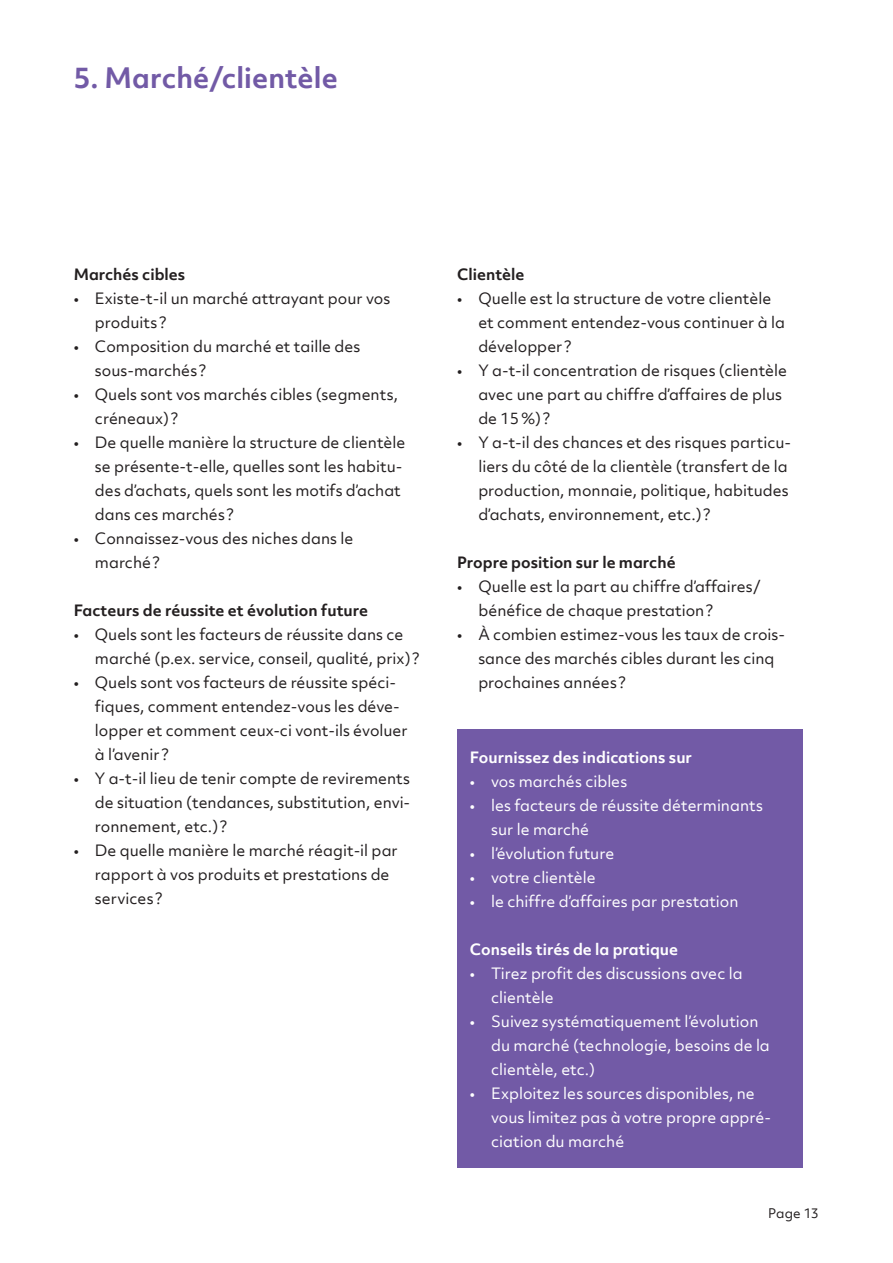
<style>
.page{position:relative;width:893px;height:1263px;background:#fff}
.page>*{position:absolute;margin:0;border:0;box-sizing:border-box;transform-origin:0 0}
.t1{font:700 27px "Objektiv Mk 2";letter-spacing:.005em;color:#725aa6}
.t2{font:15px/24px "Objektiv Mk 2";color:#231f20}
.t3{font:15px/24px "Objektiv Mk 2";color:#fff}
.t4{font:700 15px "Objektiv Mk 2";color:#231f20}
.t5{font:700 15px "Objektiv Mk 2";color:#fff}
.t6{font:12.75px "Objektiv Mk 2";letter-spacing:.005em;color:#231f20}
</style>
<div class="page">
<div style="left:457px;top:729px;width:346px;height:439px;background:#725aa6"></div>
<h1 class="t1" style="left:74px;top:59px;width:266px">5. Marché/clientèle</h1>
<p class="t4" style="left:74px;top:264px;width:113px">Marchés cibles</p>
<p class="t2" style="left:95px;top:286px;width:297px;text-indent:-21px">• Existe-t-il un marché attrayant pour vos produits ?</p>
<p class="t2" style="left:95px;top:334px;width:267px;text-indent:-21px">• Composition du marché et taille des sous-marchés ?</p>
<p class="t2" style="left:95px;top:382px;width:305px;text-indent:-21px">• Quels sont vos marchés cibles (segments, créneaux) ?</p>
<p class="t2" style="left:95px;top:430px;width:312px;text-indent:-21px">• De quelle manière la structure de clientèle se présente-t-elle, quelles sont les habitu&shy;des d’achats, quels sont les motifs d’achat dans ces marchés ?</p>
<p class="t2" style="left:95px;top:526px;width:260px;text-indent:-21px">• Connaissez-vous des niches dans le marché?</p>
<p class="t4" style="left:74px;top:600px;width:296px">Facteurs de réussite et évolution future</p>
<p class="t2" style="left:95px;top:622px;width:326px;text-indent:-21px">• Quels sont les facteurs de réussite dans ce marché (p.ex. service, conseil, qualité, prix) ?</p>
<p class="t2" style="left:95px;top:670px;width:314px;text-indent:-21px">• Quels sont vos facteurs de réussite spéci&shy;fiques, comment entendez-vous les déve&shy;lopper et comment ceux-ci vont-ils évoluer à l’avenir ?</p>
<p class="t2" style="left:95px;top:766px;width:317px;text-align:justify;text-indent:-21px">• Y a-t-il lieu de tenir compte de revirements de situation (tendances, substitution, envi&shy;ronnement, etc.) ?</p>
<p class="t2" style="left:95px;top:838px;width:304px;text-indent:-21px">• De quelle manière le marché réagit-il par rapport à vos produits et prestations de services ?</p>
<p class="t4" style="left:457px;top:264px;width:69px">Clientèle</p>
<p class="t2" style="left:478px;top:286px;width:308px;text-indent:-21px">• Quelle est la structure de votre clientèle et comment entendez-vous continuer à la développer ?</p>
<p class="t2" style="left:478px;top:358px;width:310px;text-indent:-21px">• Y a-t-il concentration de risques (clientèle avec une part au chiffre d’affaires de plus de 15%) ?</p>
<p class="t2" style="left:478px;top:430px;width:314px;text-indent:-21px">• Y a-t-il des chances et des risques particu&shy;liers du côté de la clientèle (transfert de la production, monnaie, politique, habitudes d’achats, environnement, etc.) ?</p>
<p class="t4" style="left:457px;top:552px;width:220px">Propre position sur le marché</p>
<p class="t2" style="left:478px;top:574px;width:284px;text-indent:-21px">• Quelle est la part au chiffre d’affaires/ bénéfice de chaque prestation?</p>
<p class="t2" style="left:478px;top:622px;width:308px;text-indent:-21px">• À combien estimez-vous les taux de crois&shy;sance des marchés cibles durant les cinq prochaines années ?</p>
<p class="t5" style="left:470px;top:746px;width:224px">Fournissez des indications sur</p>
<p class="t3" style="left:470px;top:769px;width:159px">• vos marchés cibles</p>
<p class="t3" style="left:491px;top:793px;width:274px;text-indent:-21px">• les facteurs de réussite déterminants sur le marché</p>
<p class="t3" style="left:470px;top:841px;width:146px">• l’évolution future</p>
<p class="t3" style="left:470px;top:865px;width:127px">• votre clientèle</p>
<p class="t3" style="left:470px;top:889px;width:270px">• le chiffre d’affaires par prestation</p>
<p class="t5" style="left:470px;top:938px;width:210px">Conseils tirés de la pratique</p>
<p class="t3" style="left:491px;top:961px;width:253px;text-indent:-21px">• Tirez profit des discussions avec la clientèle</p>
<p class="t3" style="left:491px;top:1009px;width:280px;text-indent:-21px">• Suivez systématiquement l’évolution du marché (technologie, besoins de la clientèle, etc.)</p>
<p class="t3" style="left:491px;top:1081px;width:281px;text-indent:-21px">• Exploitez les sources disponibles, ne vous limitez pas à votre propre appré&shy;ciation du marché</p>
<p class="t6" style="left:768px;top:1205px;width:52px">Page 13</p>
</div>
